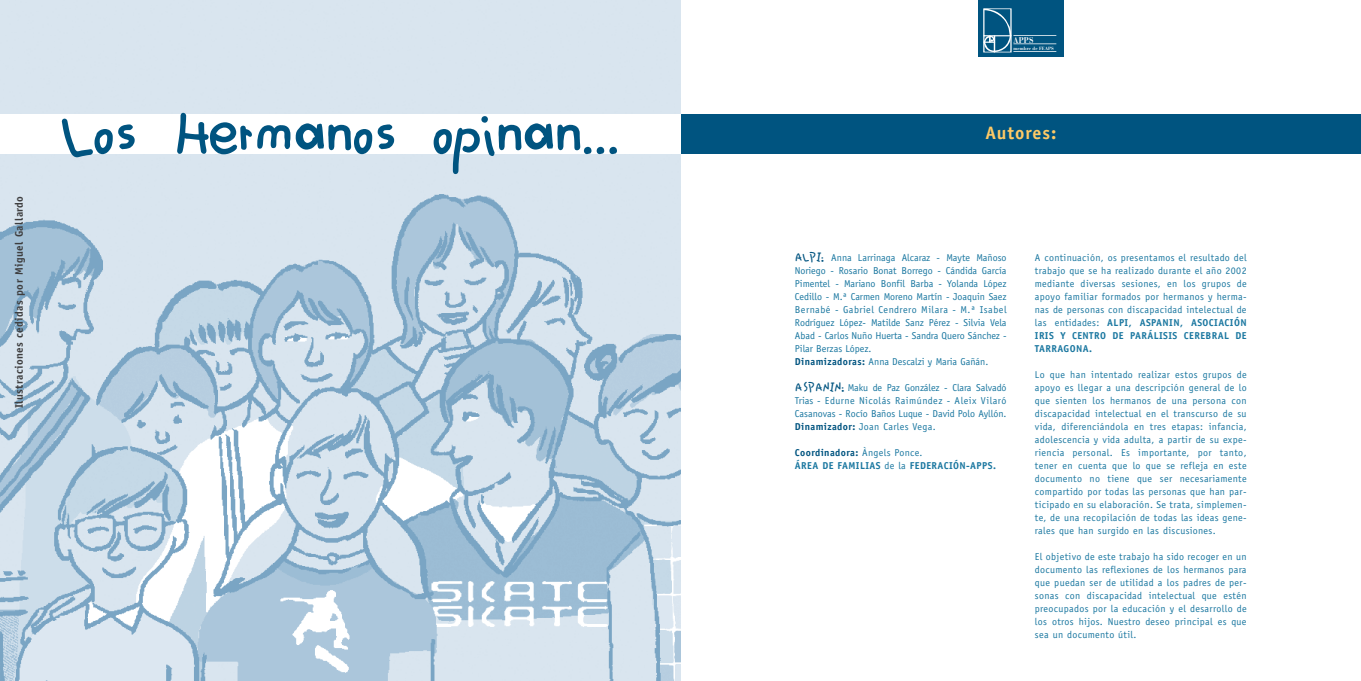
<style>
.page{position:relative;width:1361px;height:681px;background:#fff}
.page>*{position:absolute;margin:0;border:0;box-sizing:border-box;transform-origin:0 0}
.t1{font:75px "Maria";color:#005480}
.t2{font:700 18px "Officina Sans";letter-spacing:.055em;color:#feca66}
.t3{font:700 11px "Officina Sans";letter-spacing:.04em;color:#3e3e3f}
.t4{font:10px/13px "Officina Sans";color:#1a77a0;text-align:justify}
.t5{font:700 10px/13px "Officina Sans";letter-spacing:.04em;color:#1a77a0}
.t6{font:700 8.3px "Bauer Bodoni";color:#fff;scale:.88 1}
.t7{font:700 4.7px "Bauer Bodoni";letter-spacing:.03em;color:#fff;scale:.95 1}
.s1{font-family:"Maria";font-size:15px;color:#005480}
.s2{font-weight:700;color:#005480}
.s3{color:#005480}
.s4{font-weight:400}
.s5{font-weight:700}
</style>
<div class="page">
<div style="left:680px;top:114px;width:680px;height:39px;background:#005480"></div>
<div style="left:978px;top:0;width:85px;height:57px;background:#005480"></div>
<div style="left:983px;top:42px;width:12px;height:10px;border:1px solid #fff"></div>
<div style="left:983px;top:35px;width:7px;height:7px;border:1px solid #fff"></div>
<svg style="left:984px;top:9px;width:28px;height:43px"></svg>
<hr style="left:1013px;top:51px;width:43px;height:1px;background:#fff">
<hr style="left:1013px;top:44px;width:43px;height:1px;background:#fff">
<hr style="left:1013px;top:35px;width:43px;height:1px;background:#fff">
<img style="left:0;top:0;width:680px;height:680px">
<div style="left:0;top:114px;width:680px;height:39px;background:#fff"></div>
<p class="t3" style="left:15px;top:408px;width:214px;rotate:-90deg">Ilustraciones cedidas por Miguel Gallardo</p>
<h1 class="t1" style="left:62px;top:82px;width:559px">Los Hermanos opinan...</h1>
<p class="t6" style="left:1013px;top:37px;width:25px">APPS</p>
<p class="t7" style="left:1013px;top:47px;width:44px">membre de FEAPS</p>
<h2 class="t2" style="left:985px;top:126px;width:72px">Autores:</h2>
<p class="t4" style="left:795px;top:251px;width:213px;text-align:left"><span class="s1">ALPI:</span> Anna Larrinaga Alcaraz - Mayte Mañoso Noriego - Rosario Bonat Borrego - Cándida García Pimentel - Mariano Bonfil Barba - Yolanda López Cedillo - M.ª Carmen Moreno Martín - Joaquin Saez Bernabé - Gabriel Cendrero Milara - M.ª Isabel Rodríguez López- Matilde Sanz Pérez - Silvia Vela Abad - Carlos Nuño Huerta - Sandra Quero Sánchez - Pilar Berzas López.<br><span class="s2">Dinamizadoras:</span> Anna Descalzi y Maria Gañán.</p>
<p class="t4" style="left:795px;top:381px;width:213px"><span class="s1">ASPANIN:</span> Maku de Paz González - Clara Salvadó Trias - Edurne Nicolás Raimúndez - Aleix Vilaró Casanovas - Rocío Baños Luque - David Polo Ayllón.<br><span class="s2">Dinamizador:</span> Joan Carles Vega.</p>
<p class="t5" style="left:795px;top:446px;width:202px"><span class="s3">Coordinadora:</span> <span class="s4">Àngels Ponce.<br></span>ÁREA DE FAMILIAS <span class="s4">de la</span> FEDERACIÓN-APPS.</p>
<p class="t4" style="left:1035px;top:251px;width:213px">A continuación, os presentamos el resultado del trabajo que se ha realizado durante el año 2002 mediante diversas sesiones, en los grupos de apoyo familiar formados por hermanos y herma&shy;nas de personas con discapacidad intelectual de las entidades: <span class="s5">ALPI, ASPANIN, ASOCIACIÓN IRIS Y CENTRO DE PARÁLISIS CEREBRAL DE TARRAGONA.</span></p>
<p class="t4" style="left:1035px;top:368px;width:213px">Lo que han intentado realizar estos grupos de apoyo es llegar a una descripción general de lo que sienten los hermanos de una persona con discapacidad intelectual en el transcurso de su vida, diferenciándola en tres etapas: infancia, adolescencia y vida adulta, a partir de su expe&shy;riencia personal. Es importante, por tanto, tener en cuenta que lo que se refleja en este documento no tiene que ser necesariamente compartido por todas las personas que han par&shy;ticipado en su elaboración. Se trata, simplemen&shy;te, de una recopilación de todas las ideas gene&shy;rales que han surgido en las discusiones.</p>
<p class="t4" style="left:1035px;top:550px;width:213px">El objetivo de este trabajo ha sido recoger en un documento las reflexiones de los hermanos para que puedan ser de utilidad a los padres de per&shy;sonas con discapacidad intelectual que estén preocupados por la educación y el desarrollo de los otros hijos. Nuestro deseo principal es que sea un documento útil.</p>
</div>
